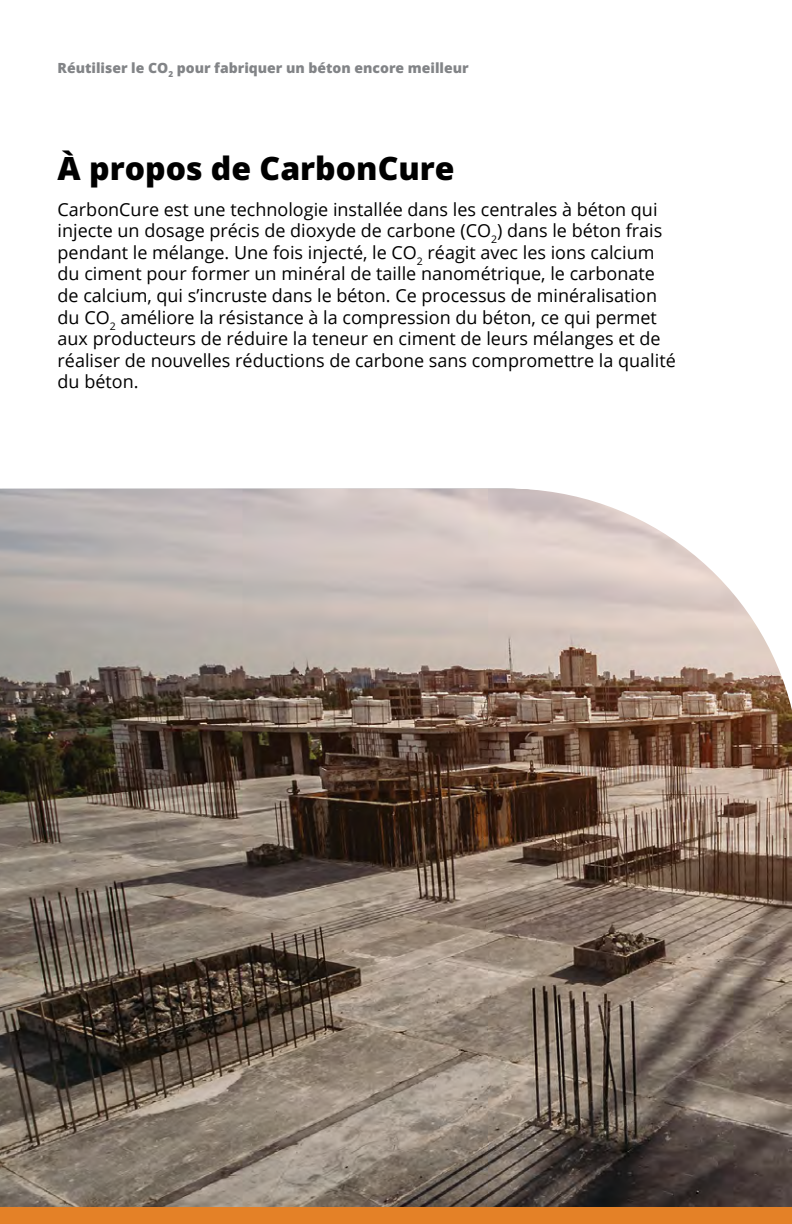
<style>
.page{position:relative;width:792px;height:1224px;background:#fff}
.page>*{position:absolute;margin:0;border:0;box-sizing:border-box;transform-origin:0 0}
.t1{font:800 32px "Open Sans";color:#000}
.t2{font:18px/21.6px "Open Sans";color:#000}
.t3{font:800 14px "Open Sans";color:#828487}
</style>
<div class="page">
<img style="left:0;top:489px;width:792px;height:719px">
<div style="left:0;top:1208px;width:792px;height:16px;background:#e48127"></div>
<p class="t3" style="left:58px;top:58px;width:413px">Réutiliser le CO<sub>2</sub> pour fabriquer un béton encore meilleur</p>
<h1 class="t1" style="left:58px;top:146px;width:399px">À propos de CarbonCure</h1>
<p class="t2" style="left:58px;top:198px;width:620px">CarbonCure est une technologie installée dans les centrales à béton qui injecte un dosage précis de dioxyde de carbone (CO<sub>2</sub>) dans le béton frais pendant le mélange. Une fois injecté, le CO<sub>2</sub> réagit avec les ions calcium du ciment pour former un minéral de taille nanométrique, le carbonate de calcium, qui s’incruste dans le béton. Ce processus de minéralisation du CO<sub>2</sub> améliore la résistance à la compression du béton, ce qui permet aux producteurs de réduire la teneur en ciment de leurs mélanges et de réaliser de nouvelles réductions de carbone sans compromettre la qualité du béton.</p>
</div>
